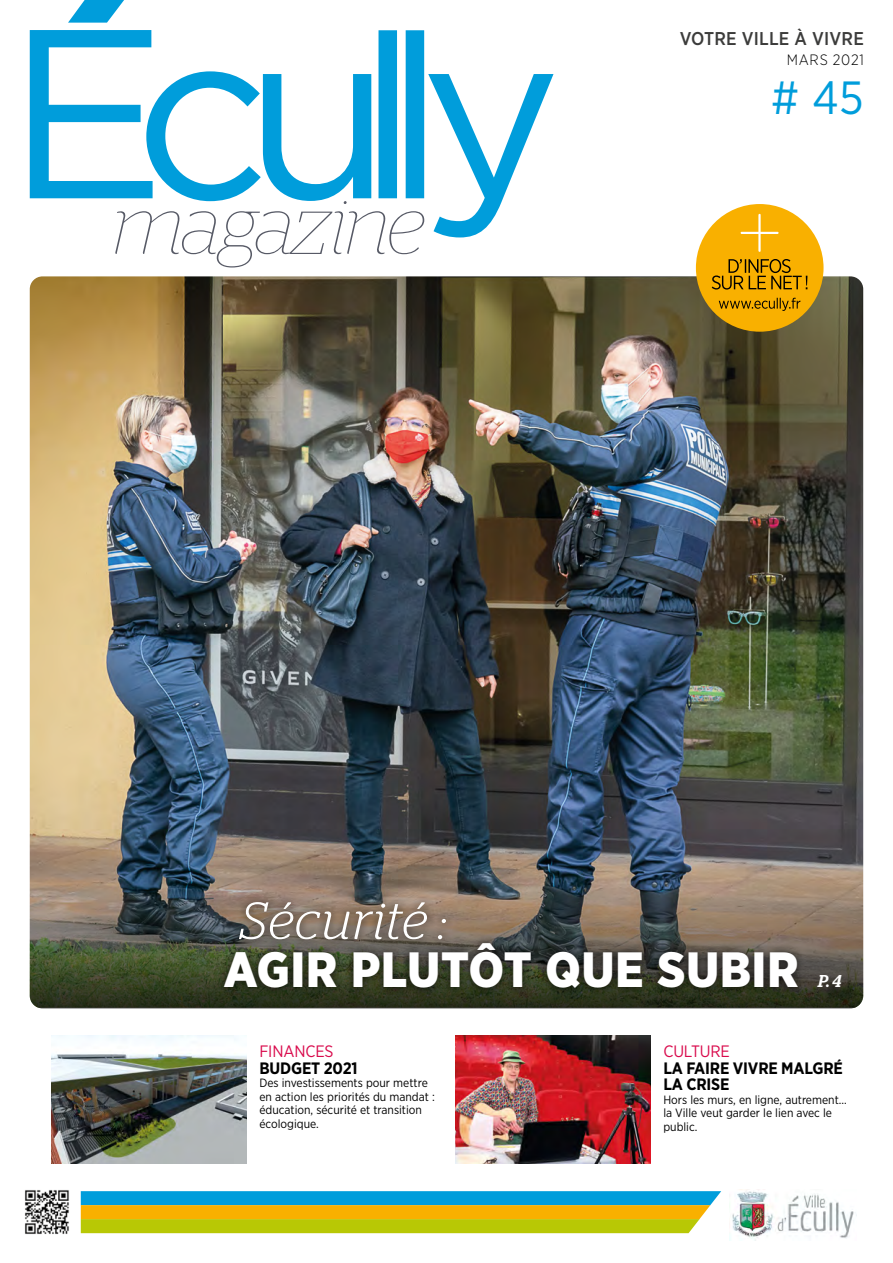
<style>
.page{position:relative;width:893px;height:1263px;background:#fff}
.page>*{position:absolute;margin:0;border:0;box-sizing:border-box;transform-origin:0 0}
.t1{font:italic 300 52.5px "Stag";letter-spacing:.02em;color:#fff}
.t2{font:900 49.5px "Gotham Narrow";letter-spacing:.02em;color:#fff}
.t3{font:46.5px "Gotham Narrow";color:#009ddb}
.t4{font:500 18.45px "Gotham Narrow";letter-spacing:.01em;color:#3c3c3b}
.t5{font:italic 500 17.1px "Stag";color:#fff;scale:.96 1}
.t6{font:700 16.5px/16.5px "Gotham Narrow";letter-spacing:-.01em;color:#000}
.t7{font:16.5px "Gotham Narrow";letter-spacing:-.01em;color:#d90a4c}
.t8{font:300 15px "Gotham Narrow";letter-spacing:.05em;color:#000}
.t9{font:12px/13.5px "Gotham Narrow";color:#000}
</style>
<div class="page">
<svg style="left:115px;top:237px;width:304px;height:30px"></svg>
<svg style="left:30px;top:30px;width:523px;height:207px"></svg>
<svg style="left:68px;top:0;width:56px;height:23px"></svg>
<div style="left:696px;top:204px;width:127px;height:128px;background:#f9b000;border-radius:50%"></div>
<svg style="left:741px;top:214px;width:38px;height:38px"></svg>
<svg style="left:714px;top:259px;width:93px;height:17px"></svg>
<svg style="left:81px;top:1191px;width:640px;height:42px"></svg>
<img style="left:729px;top:1189px;width:128px;height:52px">
<img style="left:25px;top:1190px;width:44px;height:44px">
<img style="left:51px;top:1035px;width:196px;height:128px">
<img style="left:455px;top:1035px;width:196px;height:128px">
<img style="left:30px;top:276px;width:833px;height:732px;border-radius:13px">
<div style="left:230px;top:893px;width:225px;height:55px;background:#000;opacity:.75"></div>
<div style="left:216px;top:934px;width:590px;height:63px;background:#000;opacity:.75"></div>
<div style="left:820px;top:978px;width:39px;height:28px;background:#000;opacity:.75"></div>
<h3 class="t4" style="left:680px;top:27px;width:185px">VOTRE VILLE À VIVRE</h3>
<p class="t8" style="left:787px;top:50px;width:79px">MARS 2021</p>
<h3 class="t3" style="left:771px;top:69px;width:94px"># 45</h3>
<h1 class="t1" style="left:240px;top:891px;width:209px">Sécurité :</h1>
<h2 class="t2" style="left:224px;top:937px;width:576px">AGIR PLUTÔT QUE SUBIR</h2>
<h3 class="t5" style="left:818px;top:975px;width:26px">P. 4</h3>
<h3 class="t7" style="left:259px;top:1041px;width:76px">FINANCES</h3>
<h3 class="t6" style="left:259px;top:1059px;width:100px">BUDGET 2021</h3>
<p class="t9" style="left:259px;top:1076px;width:177px">Des investissements pour mettre en action les priorités du mandat : éducation, sécurité et transition écologique.</p>
<h3 class="t7" style="left:663px;top:1041px;width:68px">CULTURE</h3>
<h3 class="t6" style="left:663px;top:1059px;width:181px">LA FAIRE VIVRE MALGRÉ<br>LA CRISE</h3>
<p class="t9" style="left:663px;top:1092px;width:185px">Hors les murs, en ligne, autrement… la Ville veut garder le lien avec le public.</p>
</div>
